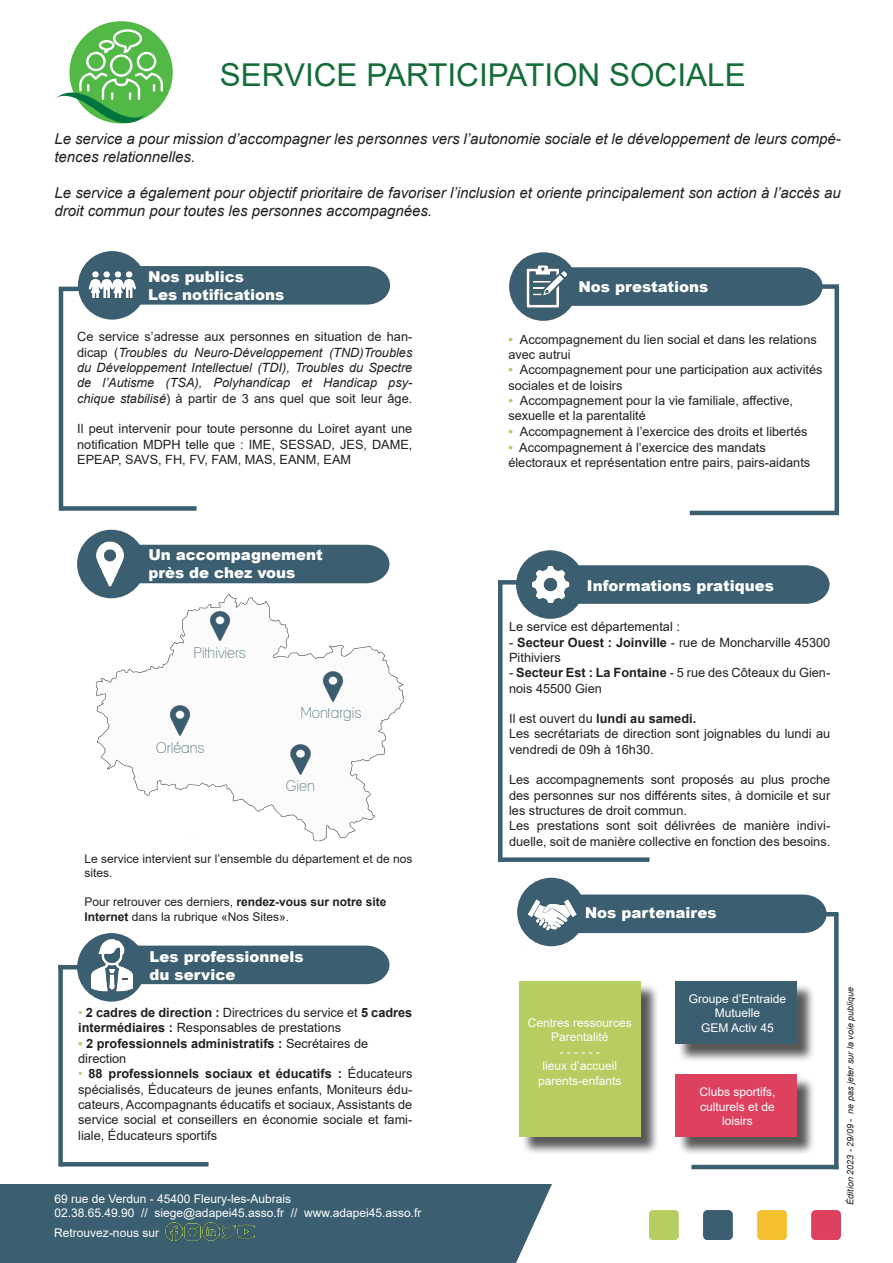
<style>
.page{position:relative;width:893px;height:1263px;background:#fff}
.page>*{position:absolute;margin:0;border:0;box-sizing:border-box;transform-origin:0 0}
.t1{font:31.5px "Arial";color:#146d38}
.t2{font:italic 15px/18px "Arial";color:#231f20}
.t3{font:900 15px "Arial";color:#fff}
.t4{font:condensed 15px "Lane";color:#365c6d}
.t5{font:12.75px/15.3px "Arial";color:#231f20}
.t6{font:italic 12.75px/15.3px "Arial";color:#231f20;text-align:justify}
.t7{font:700 12.75px "Arial";color:#231f20}
.t8{font:12px/14.4px "Arial";color:#fff;text-align:center}
.t9{font:12px/14.4px "Arial";color:#231f20}
.t10{font:italic 9px "Arial";color:#231f20}
.s1{font-style:normal}
.s2{font-weight:700}
.s3{color:#b5cd61}
.s4{font-weight:400}
.s5{font-weight:700;color:#b5cd61}
</style>
<div class="page">
<hr style="left:59px;top:287px;width:87px;height:4px;background:#3b5f70">
<div style="left:796px;top:284px;width:43px;height:5px;background:#3b5f70"></div>
<div style="left:498px;top:580px;width:96px;height:5px;background:#3b5f70"></div>
<hr style="left:796px;top:912px;width:42px;height:4px;background:#3b5f70">
<hr style="left:58px;top:965px;width:95px;height:4px;background:#3b5f70">
<svg style="left:140px;top:266px;width:250px;height:39px;background:#4a6b7b"></svg>
<div style="left:148px;top:271px;width:197px;height:29px;background:#3b5f70"></div>
<img style="left:95px;top:594px;width:309px;height:248px">
<div style="left:78px;top:251px;width:68px;height:69px;background:#3b5f70;border-radius:50%"></div>
<img style="left:86px;top:259px;width:53px;height:53px">
<div style="left:141px;top:545px;width:248px;height:38px;background:#3b5f70"></div>
<div style="left:77px;top:530px;width:69px;height:68px;background:#3b5f70;border-radius:50%"></div>
<img style="left:78px;top:533px;width:63px;height:62px">
<div style="left:141px;top:945px;width:248px;height:39px;background:#3b5f70"></div>
<div style="left:77px;top:933px;width:69px;height:69px;background:#3b5f70;border-radius:50%"></div>
<img style="left:80px;top:936px;width:61px;height:61px">
<div style="left:581px;top:894px;width:246px;height:39px;background:#3b5f70"></div>
<div style="left:585px;top:907px;width:168px;height:15px;background:#3b5f70"></div>
<div style="left:517px;top:878px;width:69px;height:68px;background:#3b5f70;border-radius:50%"></div>
<img style="left:520px;top:890px;width:61px;height:57px">
<svg style="left:572px;top:267px;width:251px;height:39px;background:#416474"></svg>
<div style="left:509px;top:252px;width:69px;height:69px;background:#3b5f70;border-radius:50%"></div>
<img style="left:519px;top:261px;width:51px;height:51px">
<svg style="left:579px;top:565px;width:250px;height:39px;background:#406374"></svg>
<div style="left:69px;top:21px;width:104px;height:103px;background:#52b947;border-radius:50%"></div>
<svg style="left:56px;top:28px;width:108px;height:96px"></svg>
<img style="left:197px;top:605px;width:46px;height:42px">
<img style="left:310px;top:665px;width:45px;height:42px">
<img style="left:278px;top:738px;width:45px;height:42px">
<img style="left:158px;top:700px;width:45px;height:42px">
<div style="left:516px;top:550px;width:69px;height:69px;background:#3b5f70;border-radius:50%"></div>
<img style="left:524px;top:558px;width:52px;height:53px">
<div style="left:834px;top:287px;width:5px;height:226px;background:#3b5f70"></div>
<hr style="left:690px;top:511px;width:149px;height:4px;background:#3b5f70">
<hr style="left:498px;top:581px;width:4px;height:281px;background:#3b5f70">
<div style="left:500px;top:857px;width:149px;height:5px;background:#3b5f70"></div>
<div style="left:834px;top:914px;width:5px;height:255px;background:#3b5f70"></div>
<hr style="left:691px;top:1165px;width:147px;height:4px;background:#3b5f70">
<hr style="left:61px;top:1162px;width:148px;height:4px;background:#3b5f70">
<div style="left:61px;top:506px;width:136px;height:5px;background:#3b5f70"></div>
<div style="left:58px;top:965px;width:5px;height:201px;background:#3b5f70"></div>
<hr style="left:59px;top:290px;width:4px;height:221px;background:#3b5f70">
<div style="left:0;top:1185px;width:608px;height:78px;background:#3b5f70"></div>
<svg style="left:516px;top:1164px;width:281px;height:99px"></svg>
<img style="left:649px;top:1210px;width:192px;height:30px">
<img style="left:166px;top:1222px;width:17px;height:18px">
<img style="left:202px;top:1222px;width:34px;height:18px">
<img style="left:184px;top:1224px;width:17px;height:16px">
<img style="left:238px;top:1224px;width:17px;height:15px">
<div style="left:521px;top:983px;width:139px;height:172px;background:#231f20;opacity:.75"></div>
<div style="left:519px;top:981px;width:122px;height:156px;background:#b5cd61"></div>
<div style="left:678px;top:983px;width:138px;height:79px;background:#231f20;opacity:.75"></div>
<div style="left:675px;top:981px;width:122px;height:63px;background:#3b5f70"></div>
<div style="left:678px;top:1076px;width:138px;height:79px;background:#231f20;opacity:.75"></div>
<div style="left:675px;top:1074px;width:122px;height:63px;background:#de415f"></div>
<p class="t1" style="left:220px;top:53px;width:527px">SERVICE PARTICIPATION SOCIALE</p>
<p class="t2" style="left:54px;top:130px;width:788px">Le service a pour mission d’accompagner les personnes vers l’autonomie sociale et le développement de leurs compé&shy;tences relationnelles.</p>
<p class="t2" style="left:54px;top:184px;width:788px">Le service a également pour objectif prioritaire de favoriser l’inclusion et oriente principalement son action à l’accès au droit commun pour toutes les personnes accompagnées.</p>
<p class="t3" style="left:148px;top:265px;width:97px">Nos publics</p>
<p class="t3" style="left:148px;top:283px;width:138px">Les notifications</p>
<p class="t6" style="left:77px;top:329px;width:337px"><span class="s1">Ce service s’adresse aux personnes en situation de han&shy;dicap (</span>Troubles du Neuro-Développement (TND)Troubles du Développement Intellectuel (TDI), Troubles du Spectre de l’Autisme (TSA), Polyhandicap et Handicap psy&shy;chique stabilisé<span class="s1">) à partir de 3 ans quel que soit leur âge.</span></p>
<p class="t5" style="left:77px;top:421px;width:337px;text-align:justify">Il peut intervenir pour toute personne du Loiret ayant une notification MDPH telle que : IME, SESSAD, JES, DAME, EPEAP, SAVS, FH, FV, FAM, MAS, EANM, EAM</p>
<p class="t3" style="left:148px;top:543px;width:176px">Un accompagnement</p>
<p class="t3" style="left:148px;top:561px;width:148px">près de chez vous</p>
<p class="t4" style="left:194px;top:643px;width:54px">Pithiviers</p>
<p class="t4" style="left:156px;top:738px;width:51px">Orléans</p>
<p class="t4" style="left:300px;top:704px;width:63px">Montargis</p>
<p class="t4" style="left:286px;top:776px;width:30px">Gien</p>
<p class="t9" style="left:84px;top:851px;width:329px">Le service intervient sur l’ensemble du département et de nos sites.</p>
<p class="t9" style="left:84px;top:895px;width:304px">Pour retrouver ces derniers, <span class="s2">rendez-vous sur notre site</span></p>
<p class="t9" style="left:84px;top:909px;width:206px"><span class="s2">Internet</span> dans la rubrique «Nos Sites».</p>
<p class="t3" style="left:149px;top:945px;width:156px">Les professionnels</p>
<p class="t3" style="left:149px;top:963px;width:87px">du service</p>
<p class="t5" style="left:78px;top:1005px;width:336px"><span class="s3">•</span> <span class="s2">2 cadres de direction :</span> Directrices du service et <span class="s2">5 cadres intermédiaires :</span> Responsables de prestations</p>
<p class="t7" style="left:78px;top:1034px;width:292px"><span class="s3">•</span> 2 professionnels administratifs : <span class="s4">Secrétaires de</span></p>
<p class="t5" style="left:78px;top:1051px;width:50px">direction</p>
<p class="t5" style="left:78px;top:1066px;width:336px;text-align:justify"><span class="s3">•</span> <span class="s2">88 professionnels sociaux et éducatifs :</span> Éducateurs spécialisés, Éducateurs de jeunes enfants, Moniteurs édu&shy;cateurs, Accompagnants éducatifs et sociaux, Assistants de service social et conseillers en économie sociale et fami&shy;liale, Éducateurs sportifs</p>
<p class="t8" style="left:54px;top:1191px;width:238px">69 rue de Verdun - 45400 Fleury-les-Aubrais</p>
<p class="t8" style="left:54px;top:1206px;width:369px">02.38.65.49.90 // siege@adapei45.asso.fr // www.adapei45.asso.fr</p>
<p class="t8" style="left:54px;top:1225px;width:106px">Retrouvez-nous sur</p>
<p class="t3" style="left:578px;top:276px;width:131px">Nos prestations</p>
<p class="t5" style="left:508px;top:331px;width:310px"><span class="s5">•</span> Accompagnement du lien social et dans les relations avec autrui</p>
<p class="t5" style="left:508px;top:362px;width:316px"><span class="s5">•</span> Accompagnement pour une participation aux activités sociales et de loisirs</p>
<p class="t5" style="left:508px;top:393px;width:286px"><span class="s5">•</span> Accompagnement pour la vie familiale, affective, sexuelle et la parentalité</p>
<p class="t5" style="left:508px;top:424px;width:301px"><span class="s5">•</span> Accompagnement à l’exercice des droits et libertés</p>
<p class="t5" style="left:508px;top:439px;width:259px"><span class="s5">•</span> Accompagnement à l’exercice des mandats</p>
<p class="t5" style="left:508px;top:455px;width:303px">électoraux et représentation entre pairs, pairs-aidants</p>
<p class="t3" style="left:587px;top:575px;width:188px">Informations pratiques</p>
<p class="t5" style="left:509px;top:619px;width:172px">Le service est départemental :</p>
<p class="t5" style="left:509px;top:634px;width:323px">- <span class="s2">Secteur Ouest : Joinville</span> - rue de Moncharville 45300<br>Pithiviers</p>
<p class="t5" style="left:509px;top:665px;width:323px">- <span class="s2">Secteur Est : La Fontaine</span> - 5 rue des Côteaux du Gien&shy;nois 45500 Gien</p>
<p class="t7" style="left:509px;top:710px;width:189px"><span class="s4">Il est ouvert du</span> lundi au samedi.</p>
<p class="t5" style="left:509px;top:726px;width:323px">Les secrétariats de direction sont joignables du lundi au vendredi de 09h à 16h30.</p>
<p class="t5" style="left:509px;top:772px;width:323px;text-align:justify">Les accompagnements sont proposés au plus proche des personnes sur nos différents sites, à domicile et sur les structures de droit commun.</p>
<p class="t5" style="left:509px;top:818px;width:323px">Les prestations sont soit délivrées de manière indivi&shy;duelle, soit de manière collective en fonction des besoins.</p>
<p class="t3" style="left:585px;top:902px;width:133px">Nos partenaires</p>
<p class="t8" style="left:528px;top:1015px;width:106px">Centres ressources<br>Parentalité</p>
<p class="t8" style="left:560px;top:1044px;width:42px">- - - - - -</p>
<p class="t8" style="left:543px;top:1059px;width:76px">lieux d’accueil</p>
<p class="t8" style="left:538px;top:1073px;width:85px">parents-enfants</p>
<p class="t8" style="left:689px;top:991px;width:99px">Groupe d’Entraide<br>Mutuelle</p>
<p class="t8" style="left:701px;top:1020px;width:74px">GEM Activ 45</p>
<p class="t8" style="left:699px;top:1084px;width:78px">Clubs sportifs, culturels et de loisirs</p>
<p class="t10" style="left:844px;top:1205px;width:220px;rotate:-90deg">Édition 2023 - 29/09 - ne pas jeter sur la voie publique</p>
</div>
